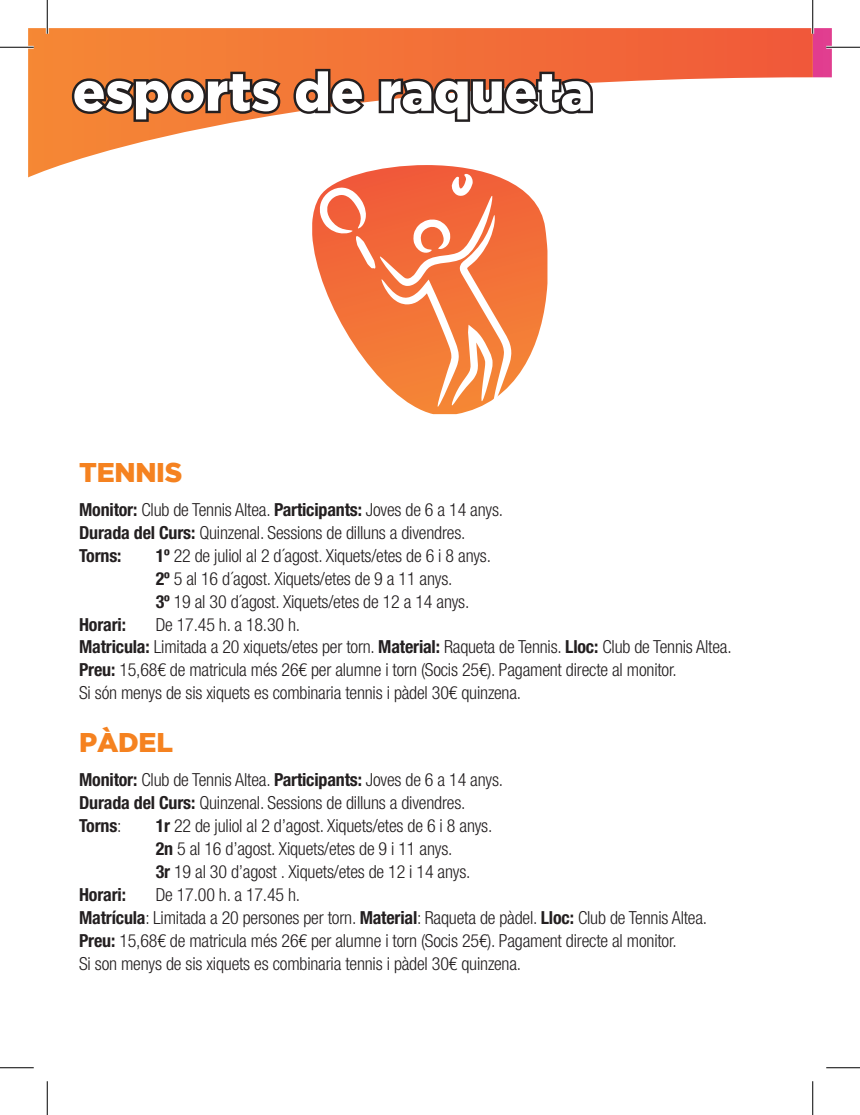
<style>
.page{position:relative;width:860px;height:1115px;background:#fff}
.page>*{position:absolute;margin:0;border:0;box-sizing:border-box;transform-origin:0 0}
.t1{font:900 54px "Gotham";color:#fff}
.t2{font:900 27px "Gotham";letter-spacing:-.01em;color:#f58220}
.t3{font:300 condensed 18px/22.9px "Helvetica Neue LT Std";letter-spacing:-.01em;color:#231f20}
.t4{font:700 condensed 18px "Helvetica Neue LT Std";letter-spacing:-.01em;color:#231f20}
.s1{font-weight:700}
</style>
<div class="page">
<svg style="left:28px;top:28px;width:785px;height:149px"></svg>
<svg style="left:813px;top:28px;width:19px;height:49px"></svg>
<svg style="left:68px;top:69px;width:216px;height:55px;background:#a15c32"></svg>
<svg style="left:290px;top:66px;width:77px;height:52px;background:#9e6448"></svg>
<svg style="left:376px;top:69px;width:219px;height:55px"></svg>
<svg style="left:312px;top:165px;width:235px;height:249px"></svg>
<svg style="left:319px;top:174px;width:193px;height:233px"></svg>
<hr style="left:0;top:46px;width:34px;height:3px;background:#fff">
<hr style="left:826px;top:46px;width:34px;height:3px;background:#fff">
<hr style="left:46px;top:0;width:3px;height:34px;background:#fff">
<hr style="left:811px;top:0;width:3px;height:34px;background:#fff">
<hr style="left:0;top:47px;width:34px;height:1px;background:#000">
<hr style="left:826px;top:47px;width:34px;height:1px;background:#000">
<hr style="left:0;top:1067px;width:34px;height:1px;background:#000">
<hr style="left:826px;top:1067px;width:34px;height:1px;background:#000">
<hr style="left:47px;top:0;width:1px;height:34px;background:#000">
<hr style="left:47px;top:1081px;width:1px;height:34px;background:#000">
<hr style="left:812px;top:0;width:1px;height:34px;background:#000">
<hr style="left:812px;top:1081px;width:1px;height:34px;background:#000">
<h1 class="t1" style="left:73px;top:60px;width:522px">esports de raqueta</h1>
<h2 class="t2" style="left:79px;top:456px;width:105px">TENNIS</h2>
<p class="t3" style="left:79px;top:498px;width:425px"><span class="s1">Monitor:</span> Club de Tennis Altea. <span class="s1">Participants:</span> Joves de 6 a 14 anys.<br><span class="s1">Durada del Curs:</span> Quinzenal. Sessions de dilluns a divendres.<br><span class="s1">Torns:</span></p>
<p class="t3" style="left:156px;top:544px;width:337px"><span class="s1">1º</span> 22 de juliol al 2 d´agost. Xiquets/etes de 6 i 8 anys.<br><span class="s1">2º</span> 5 al 16 d´agost. Xiquets/etes de 9 a 11 anys.<br><span class="s1">3º</span> 19 al 30 d´agost. Xiquets/etes de 12 a 14 anys.</p>
<p class="t4" style="left:79px;top:613px;width:48px">Horari:</p>
<p class="t3" style="left:79px;top:613px;width:654px;text-indent:77px">De 17.45 h. a 18.30 h.<br><span class="s1">Matricula:</span> Limitada a 20 xiquets/etes per torn. <span class="s1">Material:</span> Raqueta de Tennis. <span class="s1">Lloc:</span> Club de Tennis Altea.<br><span class="s1">Preu:</span> 15,68€ de matricula més 26€ per alumne i torn (Socis 25€). Pagament directe al monitor.<br>Si són menys de sis xiquets es combinaria tennis i pàdel 30€ quinzena.</p>
<h2 class="t2" style="left:79px;top:727px;width:95px">PÀDEL</h2>
<p class="t3" style="left:79px;top:768px;width:425px"><span class="s1">Monitor:</span> Club de Tennis Altea. <span class="s1">Participants:</span> Joves de 6 a 14 anys.<br><span class="s1">Durada del Curs:</span> Quinzenal. Sessions de dilluns a divendres.<br><span class="s1">Torns</span>:</p>
<p class="t3" style="left:156px;top:814px;width:338px"><span class="s1">1r</span> 22 de juliol al 2 d’agost. Xiquets/etes de 6 i 8 anys.<br><span class="s1">2n</span> 5 al 16 d’agost. Xiquets/etes de 9 i 11 anys.<br><span class="s1">3r</span> 19 al 30 d’agost . Xiquets/etes de 12 i 14 anys.</p>
<p class="t4" style="left:79px;top:883px;width:48px">Horari:</p>
<p class="t3" style="left:79px;top:883px;width:630px;text-indent:77px">De 17.00 h. a 17.45 h.<br><span class="s1">Matrícula</span>: Limitada a 20 persones per torn. <span class="s1">Material</span>: Raqueta de pàdel. <span class="s1">Lloc:</span> Club de Tennis Altea.<br><span class="s1">Preu:</span> 15,68€ de matricula més 26€ per alumne i torn (Socis 25€). Pagament directe al monitor.<br>Si son menys de sis xiquets es combinaria tennis i pàdel 30€ quinzena.</p>
</div>
